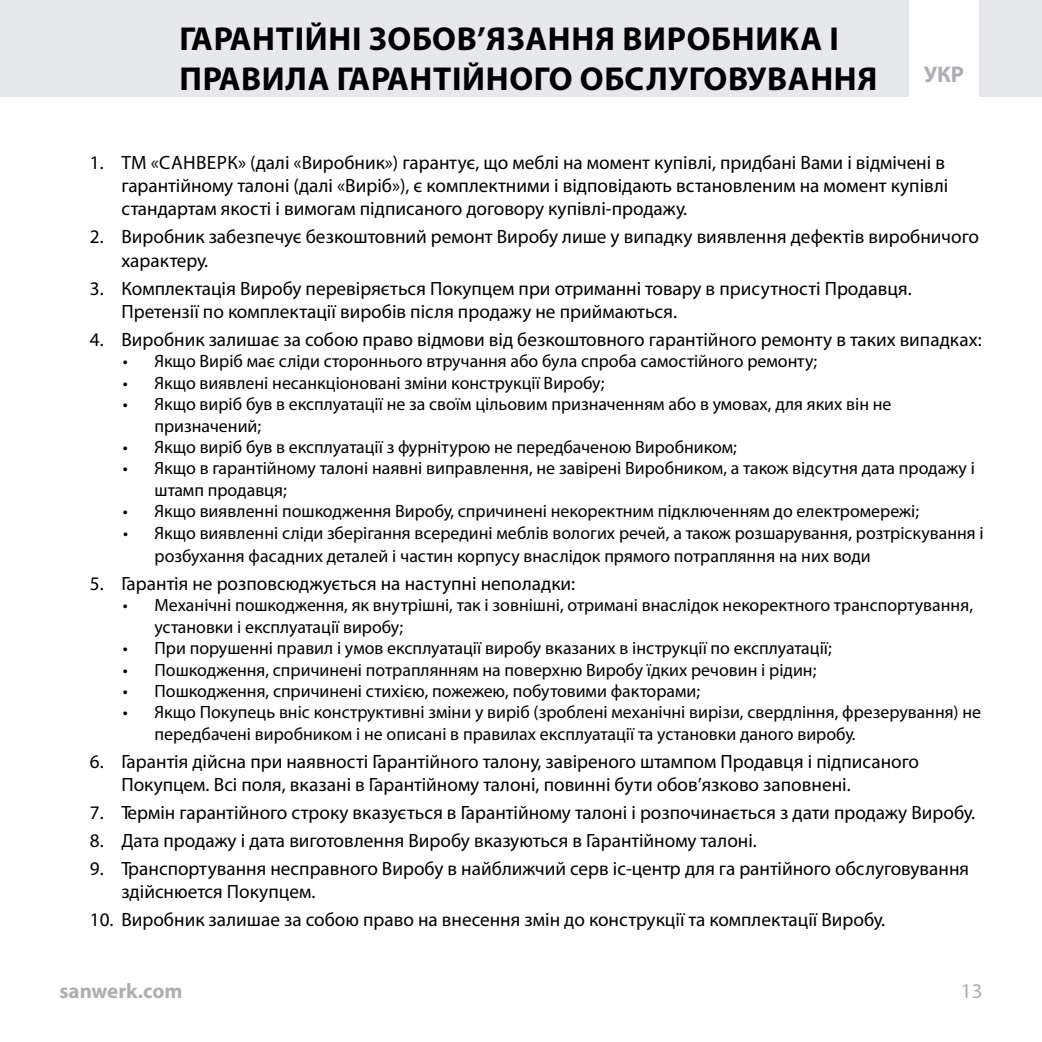
<style>
.page{position:relative;width:1042px;height:1042px;background:#fff}
.page>*{position:absolute;margin:0;border:0;box-sizing:border-box;transform-origin:0 0}
.t1{font:700 33.25px/39.9px "Myriad Pro";letter-spacing:.02em;color:#000}
.t2{font:700 22.75px "Myriad Pro";color:#aeadb3}
.t3{font:700 21px "Myriad Pro";color:#aeadb3}
.t4{font:21px "Myriad Pro";color:#aeadb3}
.t5{font:19.25px/23.1px "Myriad Pro";color:#000}
.t6{font:17.85px/21.3px "Myriad Pro";color:#000}
</style>
<div class="page">
<h1 class="t1" style="left:180px;top:18px;width:699px">ГАРАНТІЙНІ ЗОБОВ’ЯЗАННЯ ВИРОБНИКА І<br>ПРАВИЛА ГАРАНТІЙНОГО ОБСЛУГОВУВАННЯ</h1>
<p class="t2" style="left:924px;top:60px;width:42px">УКР</p>
<p class="t5" style="left:121px;top:151px;width:828px;text-indent:-31px">1. ТМ «САНВЕРК» (далі «Виробник») гарантує, що меблі на момент купівлі, придбані Вами і відмічені в гарантійному талоні (далі «Виріб»), є комплектними і відповідають встановленим на момент купівлі стандартам якості і вимогам підписаного договору купівлі-продажу.</p>
<p class="t5" style="left:121px;top:225px;width:859px;text-indent:-31px">2. Виробник забезпечує безкоштовний ремонт Виробу лише у випадку виявлення дефектів виробничого характеру.</p>
<p class="t5" style="left:121px;top:276px;width:792px;text-indent:-31px">3. Комплектація Виробу перевіряється Покупцем при отриманні товару в присутності Продавця.<br>Претензії по комплектації виробів після продажу не приймаються.</p>
<p class="t5" style="left:90px;top:327px;width:893px">4. Виробник залишає за собою право відмови від безкоштовного гарантійного ремонту в таких випадках:</p>
<p class="t6" style="left:123px;top:350px;width:696px">• Якщо Виріб має сліди стороннього втручання або була спроба самостійного ремонту;</p>
<p class="t6" style="left:123px;top:372px;width:483px">• Якщо виявлені несанкціоновані зміни конструкції Виробу;</p>
<p class="t6" style="left:154px;top:393px;width:738px;text-indent:-32px">• Якщо виріб був в експлуатації не за своїм цільовим призначенням або в умовах, для яких він не призначений;</p>
<p class="t6" style="left:123px;top:436px;width:615px">• Якщо виріб був в експлуатації з фурнітурою не передбаченою Виробником;</p>
<p class="t6" style="left:154px;top:457px;width:822px;text-indent:-32px">• Якщо в гарантійному талоні наявні виправлення, не завірені Виробником, а також відсутня дата продажу і штамп продавця;</p>
<p class="t6" style="left:123px;top:500px;width:797px">• Якщо виявленні пошкодження Виробу, спричинені некоректним підключенням до електромережі;</p>
<p class="t6" style="left:155px;top:521px;width:830px;line-height:23.1px;text-indent:-32px">• Якщо виявленні сліди зберігання всередині меблів вологих речей, а також розшарування, розтріскування і розбухання фасадних деталей і частин корпусу внаслідок прямого потрапляння на них води</p>
<p class="t5" style="left:90px;top:571px;width:487px">5. Гарантія не розповсюджується на наступні неполадки:</p>
<p class="t6" style="left:154px;top:594px;width:820px;text-indent:-32px">• Механічні пошкодження, як внутрішні, так і зовнішні, отримані внаслідок некоректного транспортування, установки і експлуатації виробу;</p>
<p class="t6" style="left:123px;top:637px;width:710px">• При порушенні правил і умов експлуатації виробу вказаних в інструкції по експлуатації;</p>
<p class="t6" style="left:123px;top:658px;width:695px">• Пошкодження, спричинені потраплянням на поверхню Виробу їдких речовин і рідин;</p>
<p class="t6" style="left:123px;top:680px;width:579px">• Пошкодження, спричинені стихією, пожежею, побутовими факторами;</p>
<p class="t6" style="left:154px;top:701px;width:828px;text-indent:-32px">• Якщо Покупець вніс конструктивні зміни у виріб (зроблені механічні вирізи, свердління, фрезерування) не передбачені виробником і не описані в правилах експлуатації та установки даного виробу.</p>
<p class="t5" style="left:121px;top:749px;width:799px;text-indent:-31px">6. Гарантія дійсна при наявності Гарантійного талону, завіреного штампом Продавця і підписаного<br>Покупцем. Всі поля, вказані в Гарантійному талоні, повинні бути обов’язково заповнені.</p>
<p class="t5" style="left:90px;top:801px;width:886px">7. Термін гарантійного строку вказується в Гарантійному талоні і розпочинається з дати продажу Виробу.</p>
<p class="t5" style="left:90px;top:829px;width:668px">8. Дата продажу і дата виготовлення Виробу вказуються в Гарантійному талоні.</p>
<p class="t5" style="left:121px;top:857px;width:849px;text-indent:-31px">9. Транспортування несправного Виробу в найближчий серв іс-центр для га рантійного обслуговування здійснюется Покупцем.</p>
<p class="t5" style="left:90px;top:908px;width:796px">10. Виробник залишае за собою право на внесення змін до конструкції та комплектації Виробу.</p>
<p class="t3" style="left:60px;top:977px;width:125px">sanwerk.com</p>
<p class="t4" style="left:961px;top:978px;width:23px">13</p>
</div>
